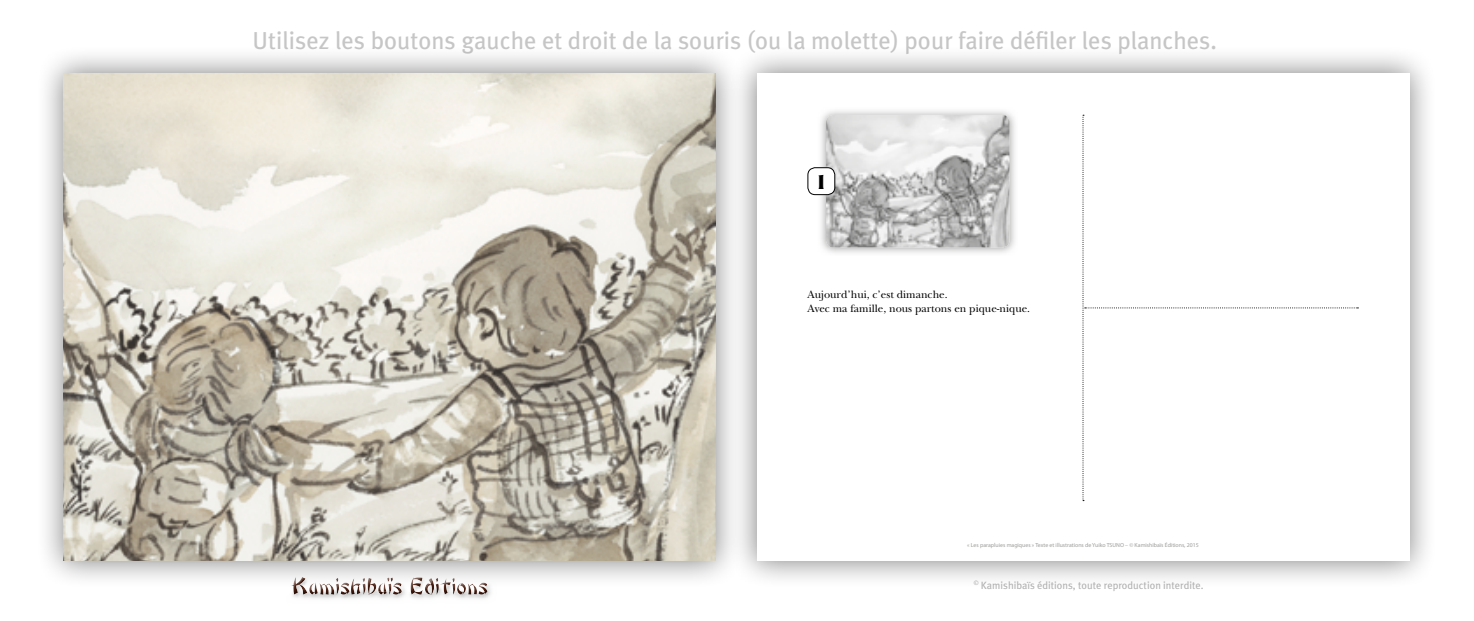
<style>
.page{position:relative;width:1474px;height:621px;background:#fff}
.page>*{position:absolute;margin:0;border:0;box-sizing:border-box;transform-origin:0 0}
.t1{font:24.5px "Meta Plus";color:#c6c6c6}
.t2{font:900 22.57px "Goudy Sans";color:#000}
.t3{font:11.03px/14.2px "New Baskerville";color:#000}
.t4{font:10.5px "Meta Plus";color:#b3b2b2}
.t5{font:5.77px "Myriad Pro";color:#9d9d9c}
</style>
<div class="page">
<div style="left:284px;top:576px;width:216px;height:31px;background:#000;opacity:.75"></div>
<div style="left:729px;top:45px;width:707px;height:543px;background:#000;opacity:.5"></div>
<div style="left:756px;top:73px;width:653px;height:487px;background:#fff"></div>
<svg style="left:1082px;top:115px;width:276px;height:386px"></svg>
<img style="left:817px;top:111px;width:198px;height:142px">
<img style="left:826px;top:115px;width:183px;height:132px">
<div style="left:808px;top:167px;width:26px;height:27px;background:#fff;border-radius:7px"></div>
<div style="left:807px;top:167px;width:28px;height:28px;border:1px solid #000;border-radius:7px"></div>
<svg style="left:1431px;top:573px;width:5px;height:5px"></svg>
<div style="left:35px;top:45px;width:707px;height:543px;background:#000;opacity:.5"></div>
<img style="left:63px;top:73px;width:652px;height:487px">
<p class="t1" style="left:252px;top:26px;width:965px">Utilisez les boutons gauche et droit de la souris (ou la molette) pour faire défiler les planches.</p>
<p class="t2" style="left:815px;top:168px;width:14px">1</p>
<p class="t3" style="left:807px;top:287px;width:224px">Aujourd’hui, c’est dimanche.<br>Avec ma famille, nous partons en pique-nique.</p>
<p class="t5" style="left:967px;top:541px;width:233px">« Les parapluies magiques » Texte et illustrations de Yuiko TSUNO – © Kamishibaïs Éditions, 2015</p>
<p class="t4" style="left:973px;top:578px;width:231px"><sup>©</sup> Kamishibaïs éditions, toute reproduction interdite.</p>
</div>
